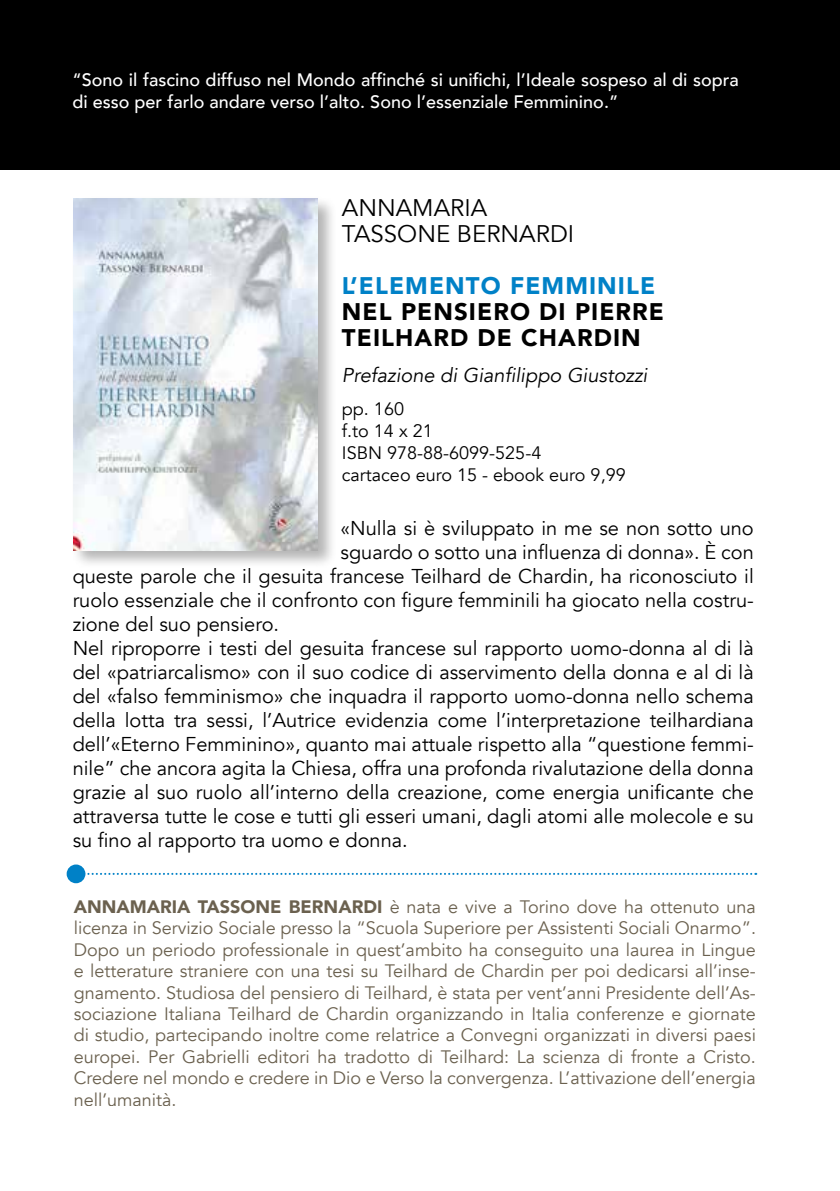
<style>
.page{position:relative;width:840px;height:1191px;background:#fff}
.page>*{position:absolute;margin:0;border:0;box-sizing:border-box;transform-origin:0 0}
.t1{font:900 24px/26px "Avenir";letter-spacing:.045em;color:#000}
.t2{font:24px/26px "Avenir";color:#000}
.t3{font:900 24px "Avenir";letter-spacing:.045em;color:#0081c7}
.t4{font:20px "Avenir";color:#000}
.t5{font:italic 20px "Avenir";color:#000}
.t6{font:18px/21.4px "Avenir";color:#6b614f;text-align:justify}
.t7{font:500 18px/22px "Avenir";color:#fff}
.t8{font:18px/22px "Avenir";color:#000}
.s1{font-weight:900}
</style>
<div class="page">
<div style="left:0;top:0;width:839px;height:170px;background:#000"></div>
<svg style="left:85px;top:873px;width:670px;height:2px"></svg>
<div style="left:68px;top:865px;width:16px;height:17px;background:#0081c7;border-radius:50%"></div>
<div style="left:67px;top:864px;width:18px;height:19px;border:2px solid #0081c7;border-radius:50%"></div>
<div style="left:71px;top:196px;width:265px;height:373px;background:#000;opacity:.3"></div>
<img style="left:74px;top:199px;width:243px;height:351px">
<p class="t7" style="left:72px;top:67px;width:667px">“Sono il fascino diffuso nel Mondo affinché si unifichi, l’Ideale sospeso al di sopra di esso per farlo andare verso l’alto. Sono l’essenziale Femminino.”</p>
<p class="t2" style="left:342px;top:196px;width:233px">ANNAMARIA<br>TASSONE BERNARDI</p>
<p class="t3" style="left:342px;top:265px;width:314px">L’ELEMENTO FEMMINILE</p>
<p class="t1" style="left:342px;top:298px;width:323px">NEL PENSIERO DI PIERRE<br>TEILHARD DE CHARDIN</p>
<p class="t5" style="left:342px;top:363px;width:307px">Prefazione di Gianfilippo Giustozzi</p>
<p class="t8" style="left:342px;top:398px;width:285px">pp. 160<br>f.to 14 x 21<br>ISBN 978-88-6099-525-4<br>cartaceo euro 15 - ebook euro 9,99</p>
<p class="t4" style="left:340px;top:516px;width:414px">«Nulla si è sviluppato in me se non sotto uno</p>
<p class="t4" style="left:340px;top:540px;width:414px">sguardo o sotto una influenza di donna». È con</p>
<p class="t4" style="left:73px;top:564px;width:682px">queste parole che il gesuita francese Teilhard de Chardin, ha riconosciuto il</p>
<p class="t4" style="left:73px;top:588px;width:682px">ruolo essenziale che il confronto con figure femminili ha giocato nella costru-</p>
<p class="t4" style="left:73px;top:612px;width:208px">zione del suo pensiero.</p>
<p class="t4" style="left:73px;top:636px;width:682px">Nel riproporre i testi del gesuita francese sul rapporto uomo-donna al di là</p>
<p class="t4" style="left:73px;top:660px;width:682px">del «patriarcalismo» con il suo codice di asservimento della donna e al di là</p>
<p class="t4" style="left:73px;top:684px;width:682px">del «falso femminismo» che inquadra il rapporto uomo-donna nello schema</p>
<p class="t4" style="left:73px;top:708px;width:682px">della lotta tra sessi, l’Autrice evidenzia come l’interpretazione teilhardiana</p>
<p class="t4" style="left:73px;top:732px;width:682px">dell’«Eterno Femminino», quanto mai attuale rispetto alla “questione femmi-</p>
<p class="t4" style="left:73px;top:756px;width:682px">nile” che ancora agita la Chiesa, offra una profonda rivalutazione della donna</p>
<p class="t4" style="left:73px;top:780px;width:682px">grazie al suo ruolo all’interno della creazione, come energia unificante che</p>
<p class="t4" style="left:73px;top:804px;width:682px">attraversa tutte le cose e tutti gli esseri umani, dagli atomi alle molecole e su</p>
<p class="t4" style="left:73px;top:828px;width:336px">su fino al rapporto tra uomo e donna.</p>
<p class="t6" style="left:74px;top:896px;width:683px"><span class="s1">ANNAMARIA TASSONE BERNARDI</span> è nata e vive a Torino dove ha ottenuto una licenza in Servizio Sociale presso la “Scuola Superiore per Assistenti Sociali Onarmo”.<br>Dopo un periodo professionale in quest’ambito ha conseguito una laurea in Lingue e letterature straniere con una tesi su Teilhard de Chardin per poi dedicarsi all’inse&shy;gnamento. Studiosa del pensiero di Teilhard, è stata per vent’anni Presidente dell’As&shy;sociazione Italiana Teilhard de Chardin organizzando in Italia conferenze e giornate di studio, partecipando inoltre come relatrice a Convegni organizzati in diversi paesi europei. Per Gabrielli editori ha tradotto di Teilhard: La scienza di fronte a Cristo.<br>Credere nel mondo e credere in Dio e Verso la convergenza. L’attivazione dell’energia nell’umanità.</p>
</div>
